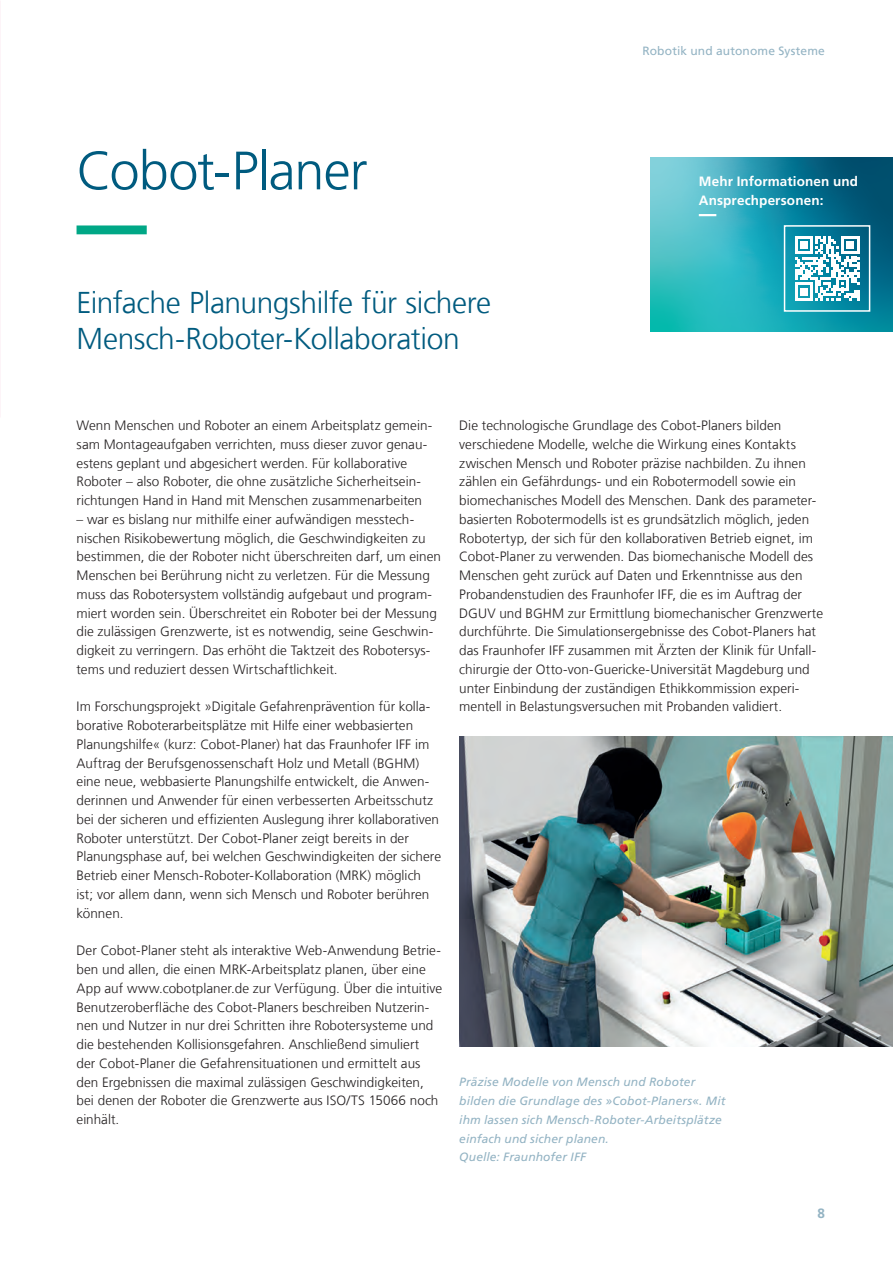
<style>
.page{position:relative;width:893px;height:1263px;background:#fff}
.page>*{position:absolute;margin:0;border:0;box-sizing:border-box;transform-origin:0 0}
.t1{font:300 54px "Frutiger LT Com";letter-spacing:-.02em;color:#005b7f}
.t2{font:300 30px/36px "Frutiger LT Com";letter-spacing:-.015em;color:#005b7f}
.t3{font:300 13.5px/18.8px "Frutiger LT Com";letter-spacing:.005em;color:#231f20}
.t4{font:700 13.5px/18.8px "Frutiger LT Com";letter-spacing:.01em;color:#fff}
.t5{font:700 13.5px "Frutiger LT Com";color:#93b3c3}
.t6{font:italic 12px/18.8px "Frutiger LT Com";letter-spacing:.015em;color:#93b3c3}
.t7{font:12px "Frutiger LT Com";letter-spacing:.015em;color:#93b3c3}
</style>
<div class="page">
<img style="left:0;top:0;width:1px;height:417px">
<img style="left:459px;top:736px;width:434px;height:311px">
<svg style="left:77px;top:225px;width:70px;height:9px"></svg>
<svg style="left:651px;top:157px;width:242px;height:175px;background:#259cae"></svg>
<svg style="left:699px;top:214px;width:176px;height:2px"></svg>
<svg style="left:795px;top:236px;width:64px;height:65px"></svg>
<div style="left:784px;top:225px;width:86px;height:87px;border:2px solid #fff"></div>
<h1 class="t1" style="left:77px;top:139px;width:293px">Cobot-Planer</h1>
<h2 class="t2" style="left:77px;top:284px;width:416px">Einfache Planungshilfe für sichere<br>Mensch-Roboter-Kollaboration</h2>
<p class="t7" style="left:642px;top:44px;width:184px">Robotik und autonome Systeme</p>
<p class="t4" style="left:699px;top:172px;width:161px">Mehr Informationen und<br>Ansprechpersonen:</p>
<p class="t3" style="left:77px;top:416px;width:357px">Wenn Menschen und Roboter an einem Arbeitsplatz gemein&shy;sam Montageaufgaben verrichten, muss dieser zuvor genau&shy;estens geplant und abgesichert werden. Für kollaborative Roboter – also Roboter, die ohne zusätzliche Sicherheitsein&shy;richtungen Hand in Hand mit Menschen zusammenarbeiten</p>
<p class="t3" style="left:77px;top:510px;width:366px">– war es bislang nur mithilfe einer aufwändigen messtech&shy;nischen Risikobewertung möglich, die Geschwindigkeiten zu bestimmen, die der Roboter nicht überschreiten darf, um einen Menschen bei Berührung nicht zu verletzen. Für die Messung muss das Robotersystem vollständig aufgebaut und program&shy;miert worden sein. Überschreitet ein Roboter bei der Messung die zulässigen Grenzwerte, ist es notwendig, seine Geschwin&shy;digkeit zu verringern. Das erhöht die Taktzeit des Robotersys&shy;tems und reduziert dessen Wirtschaftlichkeit.</p>
<p class="t3" style="left:77px;top:697px;width:366px">Im Forschungsprojekt »Digitale Gefahrenprävention für kolla&shy;borative Roboterarbeitsplätze mit Hilfe einer webbasierten Planungshilfe« (kurz: Cobot-Planer) hat das Fraunhofer IFF im Auftrag der Berufsgenossenschaft Holz und Metall (BGHM) eine neue, webbasierte Planungshilfe entwickelt, die Anwen&shy;derinnen und Anwender für einen verbesserten Arbeitsschutz bei der sicheren und effizienten Auslegung ihrer kollaborativen Roboter unterstützt. Der Cobot-Planer zeigt bereits in der Planungsphase auf, bei welchen Geschwindigkeiten der sichere Betrieb einer Mensch-Roboter-Kollaboration (MRK) möglich ist; vor allem dann, wenn sich Mensch und Roboter berühren können.</p>
<p class="t3" style="left:77px;top:941px;width:367px">Der Cobot-Planer steht als interaktive Web-Anwendung Betrie&shy;ben und allen, die einen MRK-Arbeitsplatz planen, über eine App auf www.cobotplaner.de zur Verfügung. Über die intuitive Benutzeroberfläche des Cobot-Planers beschreiben Nutzerin&shy;nen und Nutzer in nur drei Schritten ihre Robotersysteme und die bestehenden Kollisionsgefahren. Anschließend simuliert<br>der Cobot-Planer die Gefahrensituationen und ermittelt aus den Ergebnissen die maximal zulässigen Geschwindigkeiten, bei denen der Roboter die Grenzwerte aus ISO/TS 15066 noch einhält.</p>
<p class="t3" style="left:459px;top:416px;width:365px">Die technologische Grundlage des Cobot-Planers bilden verschiedene Modelle, welche die Wirkung eines Kontakts zwischen Mensch und Roboter präzise nachbilden. Zu ihnen zählen ein Gefährdungs- und ein Robotermodell sowie ein biomechanisches Modell des Menschen. Dank des parameter&shy;basierten Robotermodells ist es grundsätzlich möglich, jeden Robotertyp, der sich für den kollaborativen Betrieb eignet, im Cobot-Planer zu verwenden. Das biomechanische Modell des Menschen geht zurück auf Daten und Erkenntnisse aus den Probandenstudien des Fraunhofer IFF, die es im Auftrag der DGUV und BGHM zur Ermittlung biomechanischer Grenzwerte durchführte. Die Simulationsergebnisse des Cobot-Planers hat das Fraunhofer IFF zusammen mit Ärzten der Klinik für Unfall&shy;chirurgie der Otto-von-Guericke-Universität Magdeburg und unter Einbindung der zuständigen Ethikkommission experi&shy;mentell in Belastungsversuchen mit Probanden validiert.</p>
<p class="t6" style="left:459px;top:1073px;width:268px">Präzise Modelle von Mensch und Roboter bilden die Grundlage des »Cobot-Planers«. Mit ihm lassen sich Mensch-Roboter-Arbeitsplätze einfach und sicher planen.<br>Quelle: Fraunhofer IFF</p>
<p class="t5" style="left:817px;top:1205px;width:9px">8</p>
</div>
